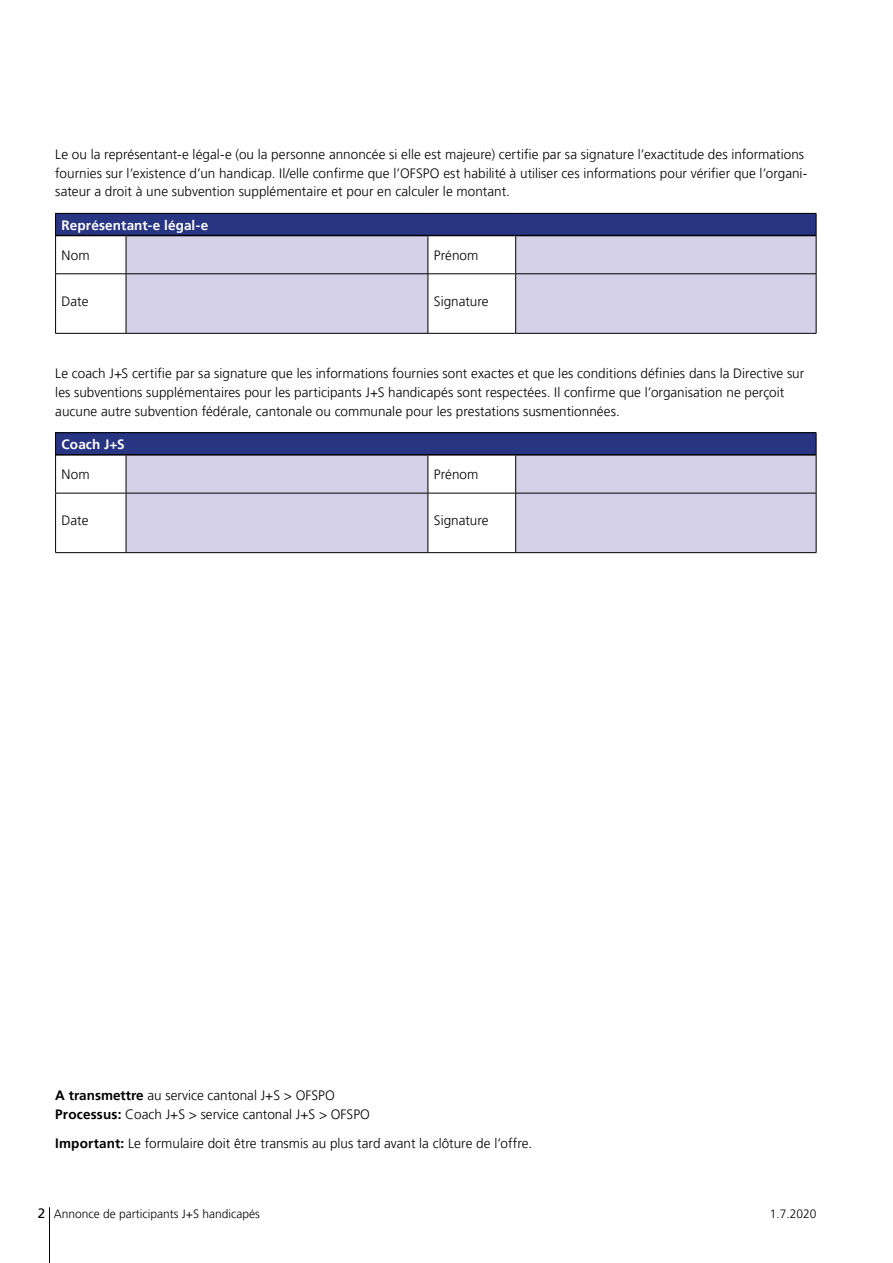
<style>
.page{position:relative;width:893px;height:1263px;background:#fff}
.page>*{position:absolute;margin:0;border:0;box-sizing:border-box;transform-origin:0 0}
.p_Gundtext{font:300 13.5px/18.8px "Frutiger LT Pro";color:#000}
.p_Gundtext-2{font:700 13.5px "Frutiger LT Pro";letter-spacing:.01em;color:#fff}
.t1{font:13.5px "Frutiger LT Pro";color:#000}
.p_Gundtext-3{font:300 12px "Frutiger LT Pro";color:#000}
.s1{font-weight:700}
</style>
<div class="page">
<hr style="left:49px;top:1207px;width:1px;height:56px;background:#000">
<div style="left:56px;top:213px;width:760px;height:22px;background:#283583"></div>
<svg style="left:127px;top:236px;width:689px;height:97px;background:#d6d3e7"></svg>
<hr style="left:55px;top:213px;width:71px;height:1px;background:#000">
<svg style="left:55px;top:214px;width:1px;height:21px"></svg>
<hr style="left:126px;top:213px;width:302px;height:1px;background:#000">
<hr style="left:428px;top:213px;width:88px;height:1px;background:#000">
<hr style="left:516px;top:213px;width:300px;height:1px;background:#000">
<svg style="left:816px;top:214px;width:1px;height:21px"></svg>
<hr style="left:55px;top:235px;width:1px;height:38px;background:#000">
<hr style="left:126px;top:236px;width:1px;height:37px;background:#000">
<hr style="left:428px;top:236px;width:1px;height:37px;background:#000">
<hr style="left:515px;top:236px;width:1px;height:37px;background:#000">
<hr style="left:816px;top:235px;width:1px;height:38px;background:#000">
<hr style="left:55px;top:273px;width:71px;height:1px;background:#000">
<hr style="left:55px;top:274px;width:1px;height:59px;background:#000">
<hr style="left:126px;top:273px;width:302px;height:1px;background:#000">
<hr style="left:126px;top:274px;width:1px;height:59px;background:#000">
<hr style="left:428px;top:273px;width:88px;height:1px;background:#000">
<hr style="left:428px;top:274px;width:1px;height:59px;background:#000">
<hr style="left:516px;top:273px;width:300px;height:1px;background:#000">
<hr style="left:515px;top:274px;width:1px;height:59px;background:#000">
<hr style="left:816px;top:274px;width:1px;height:59px;background:#000">
<hr style="left:55px;top:333px;width:71px;height:1px;background:#000">
<hr style="left:126px;top:333px;width:302px;height:1px;background:#000">
<hr style="left:428px;top:333px;width:88px;height:1px;background:#000">
<hr style="left:516px;top:333px;width:300px;height:1px;background:#000">
<hr style="left:56px;top:235px;width:70px;height:1px;background:#000">
<hr style="left:126px;top:235px;width:302px;height:1px;background:#000">
<hr style="left:428px;top:235px;width:88px;height:1px;background:#000">
<hr style="left:516px;top:235px;width:300px;height:1px;background:#000">
<div style="left:56px;top:433px;width:760px;height:22px;background:#283583"></div>
<svg style="left:127px;top:456px;width:689px;height:96px;background:#d7d4e8"></svg>
<hr style="left:55px;top:432px;width:71px;height:1px;background:#000">
<svg style="left:55px;top:433px;width:1px;height:22px"></svg>
<hr style="left:126px;top:432px;width:302px;height:1px;background:#000">
<hr style="left:428px;top:432px;width:88px;height:1px;background:#000">
<hr style="left:516px;top:432px;width:300px;height:1px;background:#000">
<svg style="left:816px;top:433px;width:1px;height:22px"></svg>
<hr style="left:55px;top:455px;width:1px;height:38px;background:#000">
<hr style="left:126px;top:456px;width:1px;height:37px;background:#000">
<hr style="left:428px;top:456px;width:1px;height:37px;background:#000">
<hr style="left:515px;top:456px;width:1px;height:37px;background:#000">
<hr style="left:816px;top:455px;width:1px;height:38px;background:#000">
<hr style="left:55px;top:493px;width:71px;height:1px;background:#000">
<hr style="left:55px;top:493px;width:1px;height:59px;background:#000">
<hr style="left:126px;top:493px;width:302px;height:1px;background:#000">
<hr style="left:126px;top:493px;width:1px;height:59px;background:#000">
<hr style="left:428px;top:493px;width:88px;height:1px;background:#000">
<hr style="left:428px;top:493px;width:1px;height:59px;background:#000">
<hr style="left:516px;top:493px;width:300px;height:1px;background:#000">
<hr style="left:515px;top:493px;width:1px;height:59px;background:#000">
<hr style="left:816px;top:493px;width:1px;height:59px;background:#000">
<hr style="left:55px;top:552px;width:71px;height:1px;background:#000">
<hr style="left:126px;top:552px;width:302px;height:1px;background:#000">
<hr style="left:428px;top:552px;width:88px;height:1px;background:#000">
<hr style="left:516px;top:552px;width:300px;height:1px;background:#000">
<hr style="left:56px;top:454px;width:70px;height:2px;background:#000">
<hr style="left:126px;top:454px;width:302px;height:2px;background:#000">
<hr style="left:428px;top:454px;width:88px;height:2px;background:#000">
<hr style="left:516px;top:454px;width:300px;height:2px;background:#000">
<p class="p_Gundtext" style="left:55px;top:145px;width:754px">Le ou la représentant-e légal-e (ou la personne annoncée si elle est majeure) certifie par sa signature l’exactitude des informations fournies sur l’existence d’un handicap. Il/elle confirme que l’OFSPO est habilité à utiliser ces informations pour vérifier que l’organi&shy;sateur a droit à une subvention supplémentaire et pour en calculer le montant.</p>
<p class="p_Gundtext-2" style="left:62px;top:217px;width:148px">Représentant-e légal-e</p>
<p class="p_Gundtext" style="left:62px;top:246px;width:30px">Nom</p>
<p class="p_Gundtext" style="left:434px;top:246px;width:46px">Prénom</p>
<p class="p_Gundtext" style="left:62px;top:292px;width:28px">Date</p>
<p class="p_Gundtext" style="left:434px;top:292px;width:56px">Signature</p>
<p class="p_Gundtext" style="left:55px;top:364px;width:750px">Le coach J+S certifie par sa signature que les informations fournies sont exactes et que les conditions définies dans la Directive sur les subventions supplémentaires pour les participants J+S handicapés sont respectées. Il confirme que l’organisation ne perçoit aucune autre subvention fédérale, cantonale ou communale pour les prestations susmentionnées.</p>
<p class="p_Gundtext-2" style="left:62px;top:436px;width:65px">Coach J+S</p>
<p class="p_Gundtext" style="left:62px;top:465px;width:30px">Nom</p>
<p class="p_Gundtext" style="left:434px;top:465px;width:46px">Prénom</p>
<p class="p_Gundtext" style="left:62px;top:511px;width:28px">Date</p>
<p class="p_Gundtext" style="left:434px;top:511px;width:56px">Signature</p>
<p class="p_Gundtext" style="left:55px;top:1086px;width:316px"><span class="s1">A transmettre</span> au service cantonal J+S &gt; OFSPO<br><span class="s1">Processus:</span> Coach J+S &gt; service cantonal J+S &gt; OFSPO</p>
<p class="p_Gundtext" style="left:55px;top:1134px;width:478px"><span class="s1">Important:</span> Le formulaire doit être transmis au plus tard avant la clôture de l’offre.</p>
<p class="t1" style="left:38px;top:1206px;width:9px">2</p>
<p class="p_Gundtext-3" style="left:770px;top:1207px;width:48px">1.7.2020</p>
<p class="p_Gundtext-3" style="left:54px;top:1207px;width:207px">Annonce de participants J+S handicapés</p>
</div>
